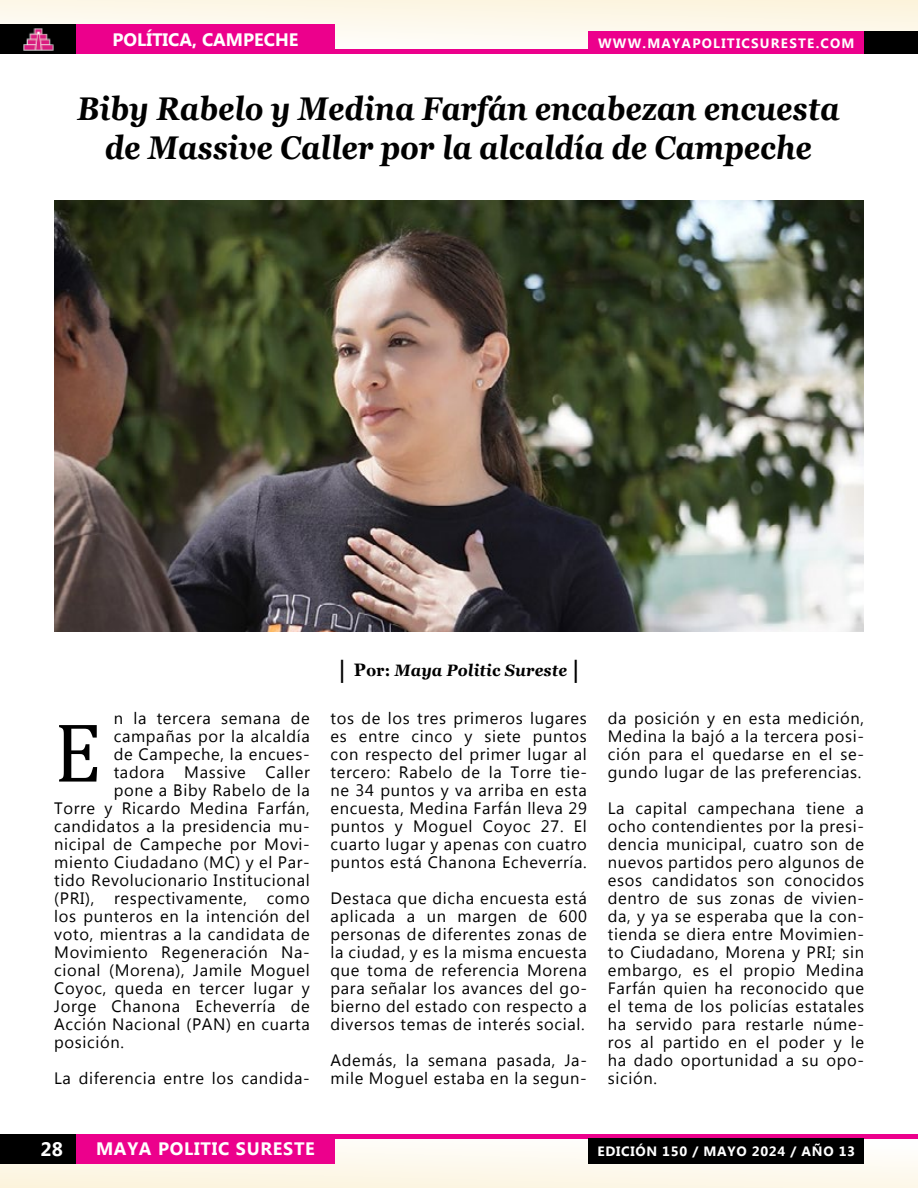
<style>
.page{position:relative;width:918px;height:1188px;background:#fff}
.page>*{position:absolute;margin:0;border:0;box-sizing:border-box;transform-origin:0 0}
.t1{font:84.75px "Cambria";color:#000}
.t2{font:italic 700 32.85px/39px "Georgia";color:#000;text-align:center;scale:.89 1}
.t3{font:700 19.5px "Myanmar Text";color:#fff}
.t4{font:700 18px "Myanmar Text";letter-spacing:.04em;color:#fff}
.t5{font:700 18px "Myanmar Text";color:#fff}
.t6{font:16.5px/18px "Myanmar Text";letter-spacing:.04em;color:#000;text-align:justify}
.t7{font:italic 700 16.5px "Georgia";letter-spacing:.01em;color:#000;scale:.95 1}
.t8{font:700 13.5px "Myanmar Text";letter-spacing:.09em;color:#fff}
.t9{font:700 13.5px "Myanmar Text";letter-spacing:.05em;color:#fff}
.s1{font-style:normal;font-size:24.3px}
.s2{font-style:normal;font-size:18px}
.s3{font-style:normal}
</style>
<div class="page">
<svg style="left:0;top:0;width:917px;height:50px;fill:#fdf7e9"></svg>
<hr style="left:330px;top:50px;width:264px;height:4px;background:#ec008c">
<div style="left:0;top:24px;width:76px;height:30px;background:#000"></div>
<img style="left:23px;top:28px;width:31px;height:23px">
<div style="left:864px;top:32px;width:54px;height:22px;background:#000"></div>
<div style="left:76px;top:24px;width:259px;height:30px;background:#ec008c"></div>
<div style="left:589px;top:32px;width:275px;height:22px;background:#ec008c"></div>
<svg style="left:0;top:1138px;width:918px;height:50px;fill:#fdf8ea"></svg>
<div style="left:0;top:1134px;width:76px;height:30px;background:#000"></div>
<div style="left:76px;top:1134px;width:259px;height:30px;background:#ec008c"></div>
<hr style="left:332px;top:1134px;width:586px;height:4px;background:#ec008c">
<div style="left:589px;top:1138px;width:275px;height:26px;background:#000"></div>
<img style="left:54px;top:200px;width:810px;height:432px">
<hr style="left:917px;top:0;width:1px;height:54px;background:#fcf3da">
<p class="t5" style="left:112px;top:29px;width:187px">POLÍTICA, CAMPECHE</p>
<p class="t8" style="left:598px;top:35px;width:258px">WWW.MAYAPOLITICSURESTE.COM</p>
<h2 class="t2" style="left:78px;top:89px;width:861px">Biby Rabelo y Medina Farfán encabezan encuesta de Massive Caller por la alcaldía de Campeche</h2>
<p class="t6" style="left:114px;top:709px;width:198px">n la tercera semana de</p>
<p class="t6" style="left:114px;top:727px;width:198px">campañas por la alcaldía</p>
<p class="t6" style="left:114px;top:745px;width:198px">de Campeche, la encues-</p>
<p class="t6" style="left:114px;top:763px;width:198px">tadora Massive Caller</p>
<p class="t6" style="left:114px;top:781px;width:198px">pone a Biby Rabelo de la</p>
<p class="t6" style="left:54px;top:799px;width:257px">Torre y Ricardo Medina Farfán,</p>
<p class="t6" style="left:54px;top:817px;width:257px">candidatos a la presidencia mu-</p>
<p class="t6" style="left:54px;top:835px;width:257px">nicipal de Campeche por Movi-</p>
<p class="t6" style="left:54px;top:853px;width:257px">miento Ciudadano (MC) y el Par-</p>
<p class="t6" style="left:54px;top:871px;width:257px">tido Revolucionario Institucional</p>
<p class="t6" style="left:54px;top:889px;width:257px">(PRI), respectivamente, como</p>
<p class="t6" style="left:54px;top:907px;width:257px">los punteros en la intención del</p>
<p class="t6" style="left:54px;top:925px;width:257px">voto, mientras a la candidata de</p>
<p class="t6" style="left:54px;top:943px;width:257px">Movimiento Regeneración Na-</p>
<p class="t6" style="left:54px;top:961px;width:257px">cional (Morena), Jamile Moguel</p>
<p class="t6" style="left:54px;top:979px;width:257px">Coyoc, queda en tercer lugar y</p>
<p class="t6" style="left:54px;top:997px;width:257px">Jorge Chanona Echeverría de</p>
<p class="t6" style="left:54px;top:1015px;width:257px">Acción Nacional (PAN) en cuarta</p>
<p class="t6" style="left:54px;top:1033px;width:71px">posición.</p>
<p class="t6" style="left:54px;top:1069px;width:257px">La diferencia entre los candida-</p>
<h1 class="t1" style="left:54px;top:703px;width:49px">E</h1>
<p class="t7" style="left:338px;top:660px;width:257px"><span class="s1">|</span> <span class="s2">P</span><span class="s3">or:</span> Maya Politic Sureste <span class="s1">|</span></p>
<p class="t6" style="left:331px;top:709px;width:258px">tos de los tres primeros lugares es entre cinco y siete puntos con respecto del primer lugar al tercero: Rabelo de la Torre tie&shy;ne 34 puntos y va arriba en esta encuesta, Medina Farfán lleva 29 puntos y Moguel Coyoc 27. El cuarto lugar y apenas con cuatro puntos está Chanona Echeverría.</p>
<p class="t6" style="left:331px;top:889px;width:258px">Destaca que dicha encuesta está aplicada a un margen de 600 personas de diferentes zonas de la ciudad, y es la misma encuesta que toma de referencia Morena para señalar los avances del go&shy;bierno del estado con respecto a diversos temas de interés social.</p>
<p class="t6" style="left:331px;top:1051px;width:258px">Además, la semana pasada, Ja&shy;mile Moguel estaba en la segun-</p>
<p class="t6" style="left:608px;top:709px;width:258px">da posición y en esta medición, Medina la bajó a la tercera posi&shy;ción para el quedarse en el se&shy;gundo lugar de las preferencias.</p>
<p class="t6" style="left:608px;top:799px;width:258px">La capital campechana tiene a ocho contendientes por la presi&shy;dencia municipal, cuatro son de nuevos partidos pero algunos de esos candidatos son conocidos dentro de sus zonas de vivien&shy;da, y ya se esperaba que la con&shy;tienda se diera entre Movimien&shy;to Ciudadano, Morena y PRI; sin embargo, es el propio Medina Farfán quien ha reconocido que el tema de los policías estatales ha servido para restarle núme&shy;ros al partido en el poder y le ha dado oportunidad a su opo&shy;sición.</p>
<p class="t3" style="left:41px;top:1138px;width:24px">28</p>
<p class="t4" style="left:96px;top:1139px;width:220px">MAYA POLITIC SURESTE</p>
<p class="t9" style="left:598px;top:1144px;width:259px">EDICIÓN 150 / MAYO 2024 / AÑO 13</p>
</div>
